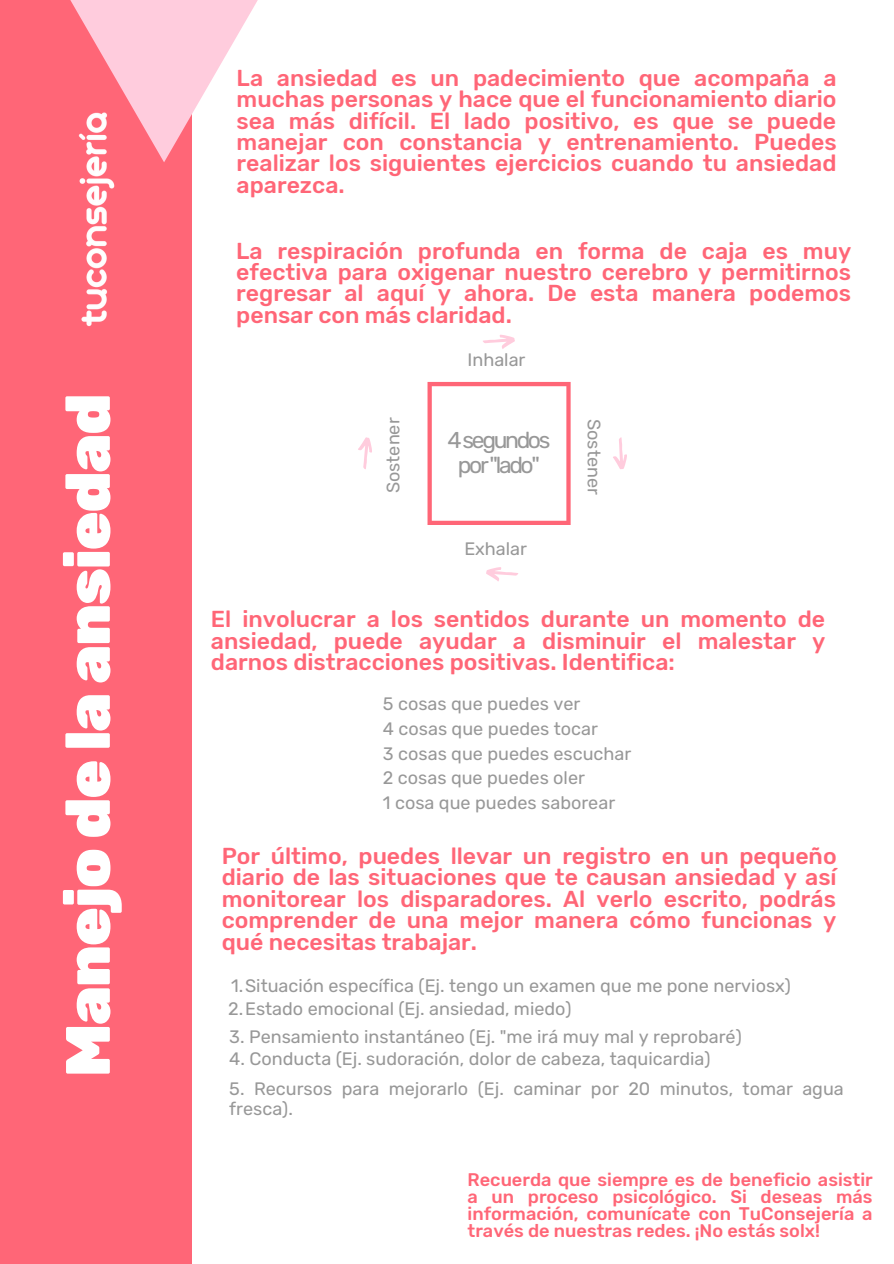
<style>
.page{position:relative;width:894px;height:1264px;background:#fff}
.page>*{position:absolute;margin:0;border:0;box-sizing:border-box;transform-origin:0 0}
.t1{font:900 62.55px "Rubik";letter-spacing:-.02em;color:#fff}
.t2{font:500 22.95px/21.5px "Rubik";color:#f67;text-align:justify}
.t3{font:22.95px/25.8px "Rubik";letter-spacing:-.105em;color:#989898;text-align:center}
.t4{font:500 18.15px/17px "Rubik";color:#f67;text-align:justify}
.t5{font:18px/20.2px "Rubik";color:#989898}
</style>
<div class="page">
<div style="left:0;top:0;width:191px;height:1263px;background:#f67"></div>
<img style="left:79px;top:162px;width:36px;height:165px">
<svg style="left:427px;top:382px;width:143px;height:143px"></svg>
<svg style="left:483px;top:334px;width:32px;height:15px"></svg>
<svg style="left:613px;top:437px;width:14px;height:32px"></svg>
<svg style="left:486px;top:567px;width:32px;height:14px"></svg>
<svg style="left:358px;top:437px;width:14px;height:32px"></svg>
<svg style="left:70px;top:0;width:188px;height:162px"></svg>
<p class="t1" style="left:51px;top:1077px;width:685px;rotate:-90deg">Manejo de la ansiedad</p>
<p class="t2" style="left:236px;top:67px;width:601px">La ansiedad es un padecimiento que acompaña a muchas personas y hace que el funcionamiento diario sea más difícil. El lado positivo, es que se puede manejar con constancia y entrenamiento. Puedes realizar los siguientes ejercicios cuando tu ansiedad aparezca.</p>
<p class="t2" style="left:236px;top:240px;width:616px">La respiración profunda en forma de caja es muy efectiva para oxigenar nuestro cerebro y permitirnos regresar al aquí y ahora. De esta manera podemos pensar con más claridad.</p>
<p class="t5" style="left:383px;top:493px;width:77px;rotate:-90deg">Sostener</p>
<p class="t5" style="left:467px;top:350px;width:59px">Inhalar</p>
<p class="t3" style="left:447px;top:427px;width:104px">4segundos por"lado"</p>
<p class="t5" style="left:464px;top:538px;width:64px">Exhalar</p>
<p class="t5" style="left:603px;top:419px;width:77px;rotate:90deg">Sostener</p>
<p class="t2" style="left:211px;top:608px;width:615px">El involucrar a los sentidos durante un momento de ansiedad, puede ayudar a disminuir el malestar y darnos distracciones positivas. Identifica:</p>
<p class="t5" style="left:383px;top:693px;width:199px">5 cosas que puedes ver</p>
<p class="t5" style="left:383px;top:718px;width:216px">4 cosas que puedes tocar</p>
<p class="t5" style="left:383px;top:743px;width:250px">3 cosas que puedes escuchar</p>
<p class="t5" style="left:383px;top:768px;width:203px">2 cosas que puedes oler</p>
<p class="t5" style="left:383px;top:793px;width:234px">1 cosa que puedes saborear</p>
<p class="t2" style="left:222px;top:845px;width:616px">Por último, puedes llevar un registro en un pequeño diario de las situaciones que te causan ansiedad y así monitorear los disparadores. Al verlo escrito, podrás comprender de una mejor manera cómo funcionas y qué necesitas trabajar.</p>
<p class="t5" style="left:231px;top:976px;width:561px">1.Situación específica (Ej. tengo un examen que me pone nerviosx)</p>
<p class="t5" style="left:228px;top:998px;width:345px">2.Estado emocional (Ej. ansiedad, miedo)</p>
<p class="t5" style="left:229px;top:1027px;width:514px">3. Pensamiento instantáneo (Ej. "me irá muy mal y reprobaré)</p>
<p class="t5" style="left:229px;top:1048px;width:482px">4. Conducta (Ej. sudoración, dolor de cabeza, taquicardia)</p>
<p class="t5" style="left:229px;top:1078px;width:616px">5. Recursos para mejorarlo (Ej. caminar por 20 minutos, tomar agua fresca).</p>
<p class="t4" style="left:467px;top:1171px;width:406px">Recuerda que siempre es de beneficio asistir a un proceso psicológico. Si deseas más información, comunícate con TuConsejería a través de nuestras redes. ¡No estás solx!</p>
</div>
